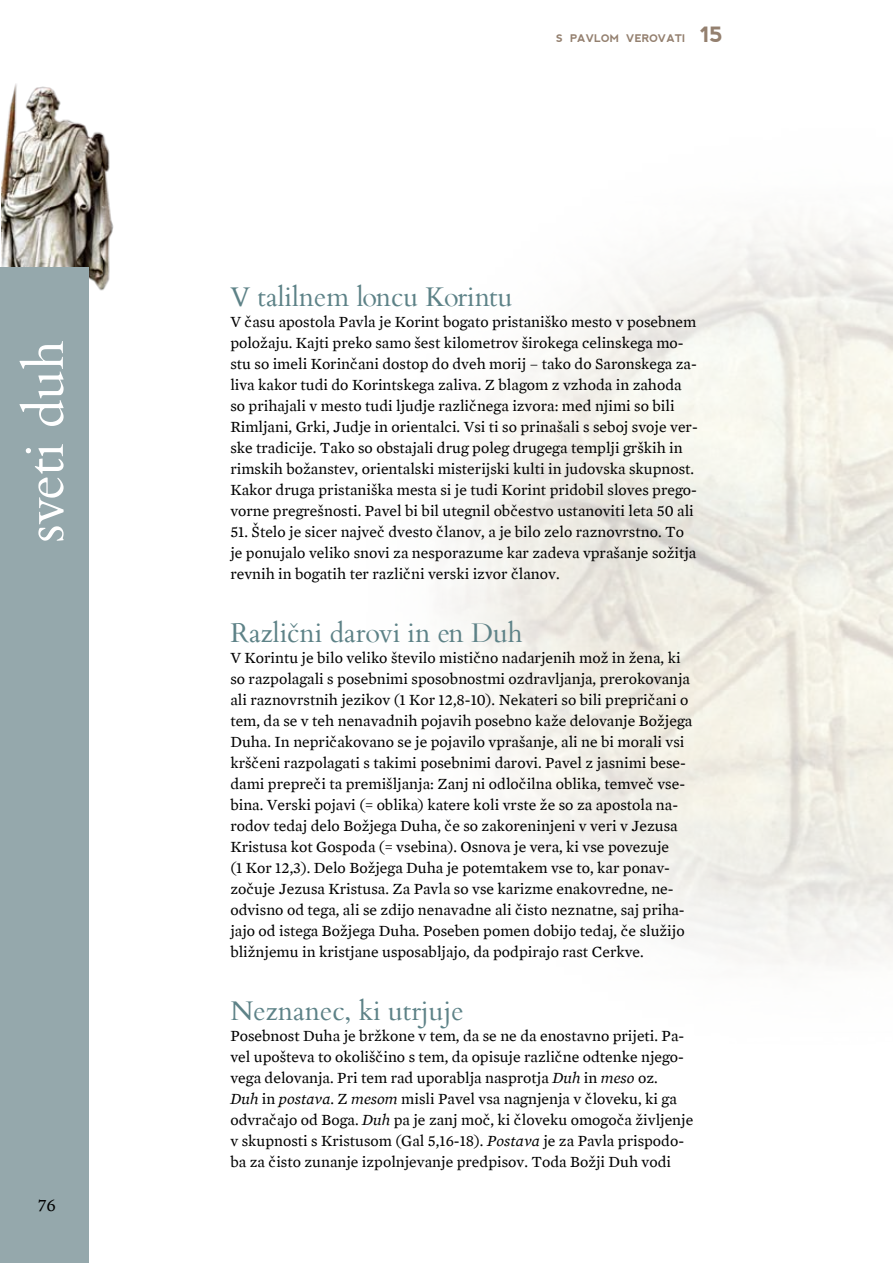
<style>
.page{position:relative;width:893px;height:1263px;background:#fff}
.page>*{position:absolute;margin:0;border:0;box-sizing:border-box;transform-origin:0 0}
.t1{font:54px "Cardo";color:#fff}
.t2{font:27px "Cardo";color:#5d8287}
.t3{font:18px "Mercury Text G2";color:#000}
.t4{font:15.75px/21px "Mercury Text G2";color:#000}
.t5{font:700 10.5px "nevis";color:#94806f}
.s1{font-size:21.15px}
.s2{font-style:italic}
</style>
<div class="page">
<img style="left:1px;top:83px;width:113px;height:208px">
<div style="left:0;top:267px;width:89px;height:996px;background:#95a8ac"></div>
<h1 class="t1" style="left:1px;top:542px;width:204px;rotate:-90deg">sveti duh</h1>
<p class="t3" style="left:38px;top:1195px;width:20px">76</p>
<p class="t5" style="left:556px;top:32px;width:168px">S PAVLOM VEROVATI <span class="s1">15</span></p>
<h2 class="t2" style="left:230px;top:275px;width:284px">V talilnem loncu Korintu</h2>
<p class="t4" style="left:230px;top:311px;width:469px">V času apostola Pavla je Korint bogato pristaniško mesto v posebnem položaju. Kajti preko samo šest kilometrov širokega celinskega mo&shy;stu so imeli Korinčani dostop do dveh morij – tako do Saronskega za&shy;liva kakor tudi do Korintskega zaliva. Z blagom z vzhoda in zahoda so prihajali v mesto tudi ljudje različnega izvora: med njimi so bili Rimljani, Grki, Judje in orientalci. Vsi ti so prinašali s seboj svoje ver&shy;ske tradicije. Tako so obstajali drug poleg drugega templji grških in rimskih božanstev, orientalski misterijski kulti in judovska skupnost.<br>Kakor druga pristaniška mesta si je tudi Korint pridobil sloves prego&shy;vorne pregrešnosti. Pavel bi bil utegnil občestvo ustanoviti leta 50 ali</p>
<p class="t4" style="left:230px;top:521px;width:468px">51. Štelo je sicer največ dvesto članov, a je bilo zelo raznovrstno. To je ponujalo veliko snovi za nesporazume kar zadeva vprašanje sožitja revnih in bogatih ter različni verski izvor članov.</p>
<h2 class="t2" style="left:230px;top:611px;width:294px">Različni darovi in en Duh</h2>
<p class="t4" style="left:230px;top:647px;width:463px">V Korintu je bilo veliko število mistično nadarjenih mož in žena, ki so razpolagali s posebnimi sposobnostmi ozdravljanja, prerokovanja ali raznovrstnih jezikov (1 Kor 12,8-10). Nekateri so bili prepričani o tem, da se v teh nenavadnih pojavih posebno kaže delovanje Božjega Duha. In nepričakovano se je pojavilo vprašanje, ali ne bi morali vsi krščeni razpolagati s takimi posebnimi darovi. Pavel z jasnimi bese&shy;dami prepreči ta premišljanja: Zanj ni odločilna oblika, temveč vse&shy;bina. Verski pojavi (= oblika) katere koli vrste že so za apostola na&shy;rodov tedaj delo Božjega Duha, če so zakoreninjeni v veri v Jezusa Kristusa kot Gospoda (= vsebina). Osnova je vera, ki vse povezuje<br>(1 Kor 12,3). Delo Božjega Duha je potemtakem vse to, kar ponav&shy;zočuje Jezusa Kristusa. Za Pavla so vse karizme enakovredne, ne&shy;odvisno od tega, ali se zdijo nenavadne ali čisto neznatne, saj priha&shy;jajo od istega Božjega Duha. Poseben pomen dobijo tedaj, če služijo bližnjemu in kristjane usposabljajo, da podpirajo rast Cerkve.</p>
<h2 class="t2" style="left:230px;top:989px;width:235px">Neznanec, ki utrjuje</h2>
<p class="t4" style="left:230px;top:1025px;width:464px">Posebnost Duha je bržkone v tem, da se ne da enostavno prijeti. Pa&shy;vel upošteva to okoliščino s tem, da opisuje različne odtenke njego&shy;vega delovanja. Pri tem rad uporablja nasprotja <span class="s2">Duh</span> in <span class="s2">meso</span> oz.<br><span class="s2">Duh</span> in <span class="s2">postava</span>. Z <span class="s2">mesom</span> misli Pavel vsa nagnjenja v človeku, ki ga odvračajo od Boga. <span class="s2">Duh</span> pa je zanj moč, ki človeku omogoča življenje v skupnosti s Kristusom (Gal 5,16-18). <span class="s2">Postava</span> je za Pavla prispodo&shy;ba za čisto zunanje izpolnjevanje predpisov. Toda Božji Duh vodi</p>
</div>
